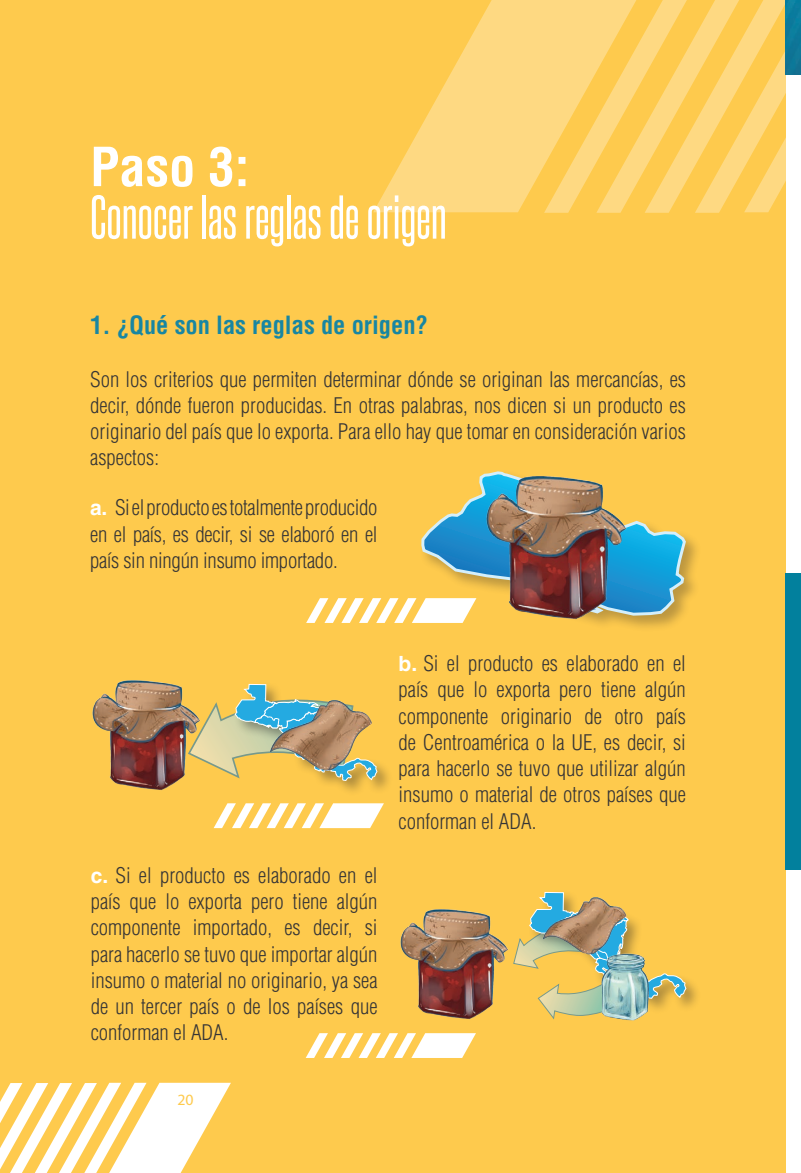
<style>
.page{position:relative;width:801px;height:1173px;background:#fff}
.page>*{position:absolute;margin:0;border:0;box-sizing:border-box;transform-origin:0 0}
.t1{font:52.5px "Steelfish Rg";color:#fff}
.t2{font:700 condensed 52.5px "Helvetica LT Std";color:#fff}
.t3{font:700 condensed 24.5px "Helvetica LT Std";color:#1886a2}
.t4{font:300 condensed 21px/26.2px "Helvetica LT Std";color:#363536;text-align:justify}
.t5{font:15.75px "Myriad Pro";color:#feca4d}
.s1{font-weight:700;font-stretch:normal;color:#fff}
</style>
<div class="page">
<div style="left:0;top:0;width:785px;height:1172px;background:#feca4d"></div>
<svg style="left:0;top:1082px;width:231px;height:90px"></svg>
<svg style="left:373px;top:0;width:171px;height:212px;fill:#fed982"></svg>
<svg style="left:544px;top:0;width:241px;height:213px"></svg>
<img style="left:785px;top:0;width:15px;height:74px">
<div style="left:785px;top:573px;width:15px;height:296px;background:#02809d"></div>
<div style="left:419px;top:469px;width:282px;height:163px;background:#231f20;opacity:.3"></div>
<svg style="left:420px;top:470px;width:267px;height:147px"></svg>
<img style="left:483px;top:469px;width:146px;height:4px">
<img style="left:92px;top:680px;width:95px;height:110px">
<div style="left:233px;top:681px;width:160px;height:115px;background:#231f20;opacity:.4"></div>
<svg style="left:187px;top:684px;width:190px;height:104px"></svg>
<img style="left:264px;top:685px;width:110px;height:94px">
<img style="left:400px;top:909px;width:109px;height:111px">
<div style="left:528px;top:889px;width:174px;height:125px;background:#231f20;opacity:.4"></div>
<svg style="left:513px;top:892px;width:173px;height:128px"></svg>
<img style="left:538px;top:889px;width:90px;height:72px">
<img style="left:578px;top:948px;width:90px;height:73px">
<svg style="left:306px;top:473px;width:378px;height:150px"></svg>
<svg style="left:213px;top:803px;width:171px;height:25px"></svg>
<svg style="left:306px;top:1033px;width:170px;height:24px"></svg>
<h1 class="t2" style="left:90px;top:134px;width:160px">Paso 3:</h1>
<h1 class="t1" style="left:90px;top:185px;width:358px">Conocer las reglas de origen</h1>
<p class="t3" style="left:90px;top:310px;width:339px">1. ¿Qué son las reglas de origen?</p>
<p class="t4" style="left:90px;top:366px;width:597px">Son los criterios que permiten determinar dónde se originan las mercancías, es decir, dónde fueron producidas. En otras palabras, nos dicen si un producto es originario del país que lo exporta. Para ello hay que tomar en consideración varios aspectos:</p>
<p class="t4" style="left:90px;top:494px;width:289px"><span class="s1">a.</span> Si el producto es totalmente producido en el país, es decir, si se elaboró en el país sin ningún insumo importado.</p>
<p class="t4" style="left:91px;top:862px;width:288px"><span class="s1">c.</span> Si el producto es elaborado en el país que lo exporta pero tiene algún componente importado, es decir, si para hacerlo se tuvo que importar algún insumo o material no originario, ya sea de un tercer país o de los países que conforman el ADA.</p>
<p class="t5" style="left:177px;top:1089px;width:18px">20</p>
<p class="t4" style="left:398px;top:650px;width:289px"><span class="s1">b.</span> Si el producto es elaborado en el país que lo exporta pero tiene algún componente originario de otro país de Centroamérica o la UE, es decir, si para hacerlo se tuvo que utilizar algún insumo o material de otros países que conforman el ADA.</p>
</div>
